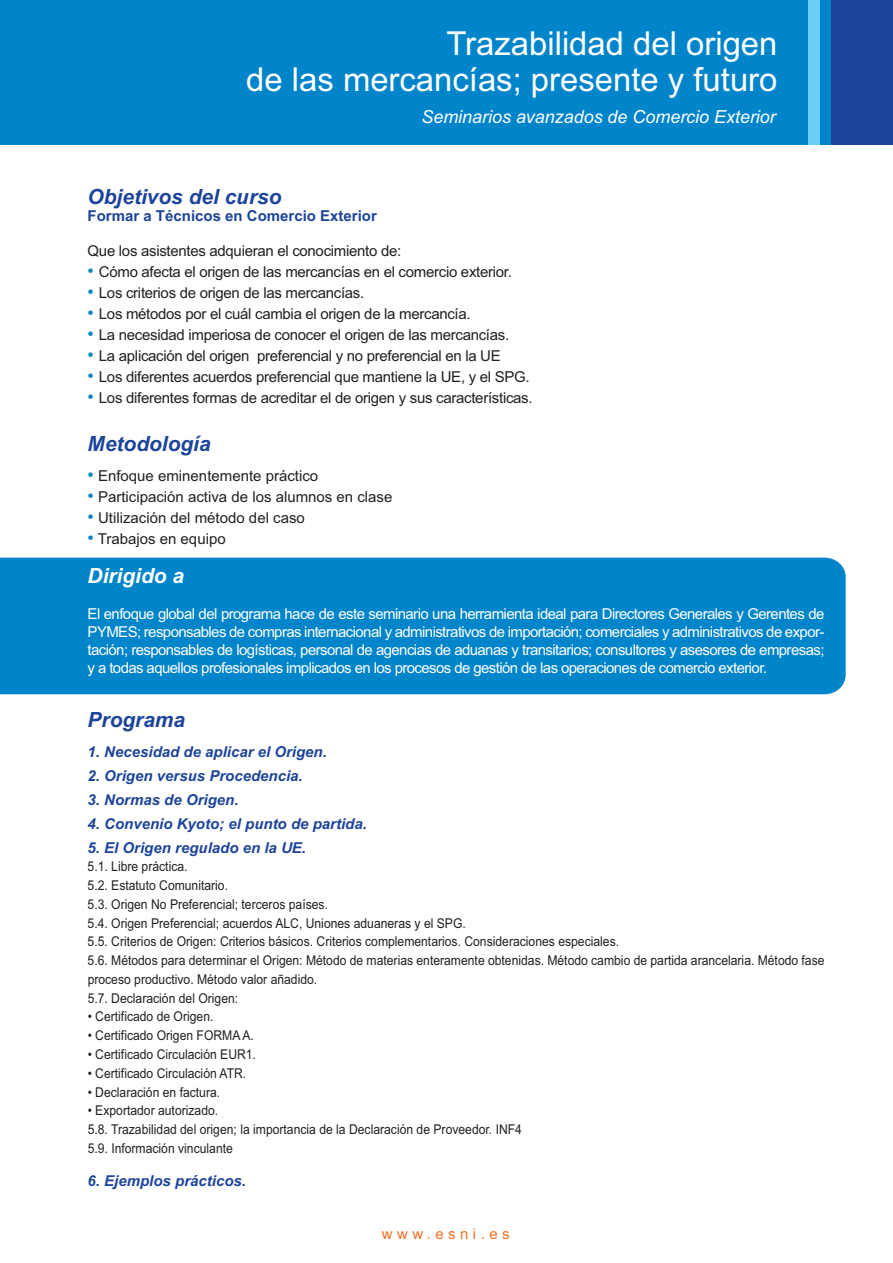
<style>
.page{position:relative;width:893px;height:1263px;background:#fff}
.page>*{position:absolute;margin:0;border:0;box-sizing:border-box;transform-origin:0 0}
.t1{font:33px/36.8px "Arial";color:#fff;text-align:right}
.t2{font:italic 700 21px "Arial";color:#1d449b}
.t3{font:italic 700 21px "Arial";color:#fff}
.t4{font:italic 18px "Arial";color:#fff}
.t5{font:15px "Arial";letter-spacing:-.02em;color:#231f20}
.t6{font:15px/18px "Arial";letter-spacing:-.04em;color:#fff;text-align:justify}
.t7{font:italic 700 15px "Arial";color:#1d449b}
.t8{font:15px "Arial";color:#231f20}
.t9{font:700 15px "Arial";color:#1d449b}
.t10{font:15px "Arial";letter-spacing:.3em;color:#f27024}
.t11{font:13.5px/18.8px "Arial";color:#231f20;scale:.9 1}
.s1{font-size:18px;color:#0084ca}
</style>
<div class="page">
<div style="left:0;top:0;width:893px;height:144px;background:#0084ca"></div>
<div style="left:831px;top:0;width:62px;height:144px;background:#1d449b"></div>
<div style="left:808px;top:0;width:12px;height:144px;background:#6bcff6"></div>
<div style="left:0;top:558px;width:846px;height:136px;background:#0084ca"></div>
<h1 class="t1" style="left:246px;top:25px;width:533px">Trazabilidad del origen<br>de las mercancías; presente y futuro</h1>
<h3 class="t4" style="left:421px;top:105px;width:356px">Seminarios avanzados de Comercio Exterior</h3>
<h2 class="t2" style="left:88px;top:182px;width:195px">Objetivos del curso</h2>
<p class="t9" style="left:88px;top:206px;width:291px">Formar a Técnicos en Comercio Exterior</p>
<p class="t5" style="left:88px;top:241px;width:315px">Que los asistentes adquieran el conocimiento de:</p>
<p class="t5" style="left:88px;top:262px;width:426px"><span class="s1">•</span> Cómo afecta el origen de las mercancías en el comercio exterior.</p>
<p class="t5" style="left:88px;top:283px;width:278px"><span class="s1">•</span> Los criterios de origen de las mercancías.</p>
<p class="t5" style="left:88px;top:304px;width:385px"><span class="s1">•</span> Los métodos por el cuál cambia el origen de la mercancía.</p>
<p class="t5" style="left:88px;top:325px;width:423px"><span class="s1">•</span> La necesidad imperiosa de conocer el origen de las mercancías.</p>
<p class="t5" style="left:88px;top:346px;width:415px"><span class="s1">•</span> La aplicación del origen preferencial y no preferencial en la UE</p>
<p class="t5" style="left:88px;top:367px;width:444px"><span class="s1">•</span> Los diferentes acuerdos preferencial que mantiene la UE, y el SPG.</p>
<p class="t5" style="left:88px;top:388px;width:446px"><span class="s1">•</span> Los diferentes formas de acreditar el de origen y sus características.</p>
<h2 class="t2" style="left:88px;top:429px;width:125px">Metodología</h2>
<p class="t8" style="left:88px;top:466px;width:232px"><span class="s1">•</span> Enfoque eminentemente práctico</p>
<p class="t8" style="left:88px;top:487px;width:306px"><span class="s1">•</span> Participación activa de los alumnos en clase</p>
<p class="t8" style="left:88px;top:508px;width:219px"><span class="s1">•</span> Utilización del método del caso</p>
<p class="t8" style="left:88px;top:529px;width:140px"><span class="s1">•</span> Trabajos en equipo</p>
<h2 class="t3" style="left:88px;top:561px;width:98px">Dirigido a</h2>
<p class="t6" style="left:88px;top:605px;width:738px">El enfoque global del programa hace de este seminario una herramienta ideal para Directores Generales y Gerentes de PYMES; responsables de compras internacional y administrativos de importación; comerciales y administrativos de expor&shy;tación; responsables de logísticas, personal de agencias de aduanas y transitarios; consultores y asesores de empresas; y a todas aquellos profesionales implicados en los procesos de gestión de las operaciones de comercio exterior.</p>
<h2 class="t2" style="left:88px;top:705px;width:99px">Programa</h2>
<p class="t7" style="left:88px;top:741px;width:241px">1. Necesidad de aplicar el Origen.</p>
<p class="t7" style="left:88px;top:765px;width:217px">2. Origen versus Procedencia.</p>
<p class="t7" style="left:88px;top:789px;width:152px">3. Normas de Origen.</p>
<p class="t7" style="left:88px;top:813px;width:281px">4. Convenio Kyoto; el punto de partida.</p>
<p class="t7" style="left:88px;top:837px;width:220px">5. El Origen regulado en la UE.</p>
<p class="t11" style="left:88px;top:857px;width:820px">5.1. Libre práctica.<br>5.2. Estatuto Comunitario.<br>5.3. Origen No Preferencial; terceros países.<br>5.4. Origen Preferencial; acuerdos ALC, Uniones aduaneras y el SPG.<br>5.5. Criterios de Origen: Criterios básicos. Criterios complementarios. Consideraciones especiales.<br>5.6. Métodos para determinar el Origen: Método de materias enteramente obtenidas. Método cambio de partida arancelaria. Método fase proceso productivo. Método valor añadido.<br>5.7. Declaración del Origen:</p>
<p class="t11" style="left:88px;top:1007px;width:141px">• Certificado de Origen.</p>
<p class="t11" style="left:88px;top:1026px;width:186px">• Certificado Origen FORMA A.</p>
<p class="t11" style="left:88px;top:1045px;width:189px">• Certificado Circulación EUR1.</p>
<p class="t11" style="left:88px;top:1064px;width:178px">• Certificado Circulación ATR.</p>
<p class="t11" style="left:88px;top:1082px;width:149px">• Declaración en factura.</p>
<p class="t11" style="left:88px;top:1101px;width:484px">• Exportador autorizado.<br>5.8. Trazabilidad del origen; la importancia de la Declaración de Proveedor. INF4<br>5.9. Información vinculante</p>
<p class="t7" style="left:88px;top:1170px;width:160px">6. Ejemplos prácticos.</p>
<p class="t10" style="left:382px;top:1223px;width:129px">www.esni.es</p>
</div>
